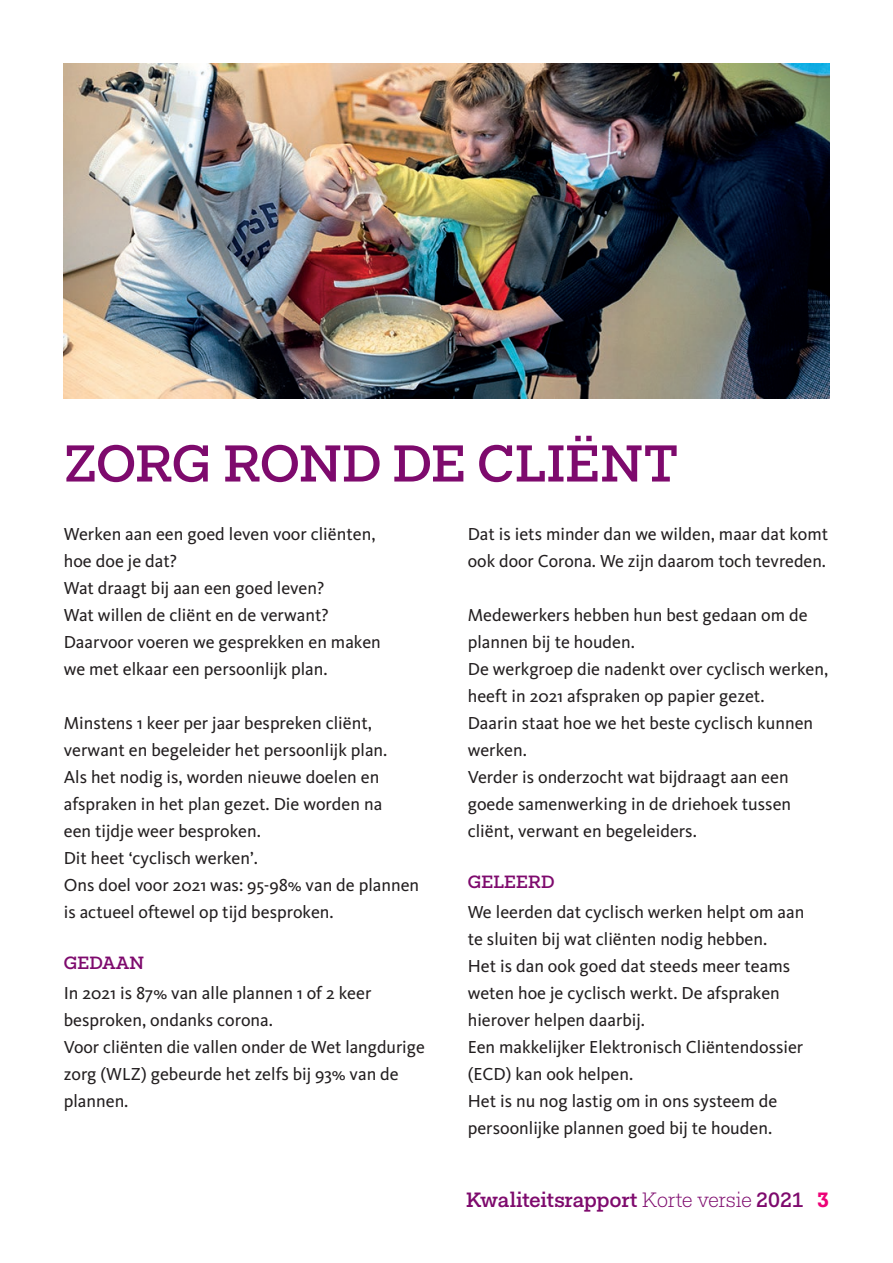
<style>
.page{position:relative;width:893px;height:1263px;background:#fff}
.page>*{position:absolute;margin:0;border:0;box-sizing:border-box;transform-origin:0 0}
.t1{font:500 52.5px "Fakt Slab Pro";letter-spacing:-.005em;color:#7e0a6d}
.t2{font:500 21px "Fakt Slab Pro";color:#7e0a6d}
.t3{font:18px/27px "Kievit";color:#231f20}
.t4{font:500 18px "Fakt Slab Pro";color:#7e0a6d}
.s1{font-weight:300}
.s2{font-weight:700;color:#ed0277}
</style>
<div class="page">
<img style="left:64px;top:64px;width:765px;height:334px">
<h1 class="t1" style="left:64px;top:428px;width:616px">ZORG ROND DE CLIËNT</h1>
<p class="t3" style="left:64px;top:521px;width:319px">Werken aan een goed leven voor cliënten, hoe doe je dat?<br>Wat draagt bij aan een goed leven?<br>Wat willen de cliënt en de verwant?<br>Daarvoor voeren we gesprekken en maken we met elkaar een persoonlijk plan.</p>
<p class="t3" style="left:64px;top:710px;width:357px">Minstens 1 keer per jaar bespreken cliënt, verwant en begeleider het persoonlijk plan.<br>Als het nodig is, worden nieuwe doelen en afspraken in het plan gezet. Die worden na<br>een tijdje weer besproken.<br>Dit heet ‘cyclisch werken’.<br>Ons doel voor 2021 was: 95-98% van de plannen is actueel oftewel op tijd besproken.</p>
<p class="t4" style="left:64px;top:951px;width:82px">GEDAAN</p>
<p class="t3" style="left:64px;top:980px;width:363px">In 2021 is 87% van alle plannen 1 of 2 keer besproken, ondanks corona.<br>Voor cliënten die vallen onder de Wet langdurige zorg (WLZ) gebeurde het zelfs bij 93% van de plannen.</p>
<p class="t3" style="left:468px;top:521px;width:362px">Dat is iets minder dan we wilden, maar dat komt ook door Corona. We zijn daarom toch tevreden.</p>
<p class="t3" style="left:468px;top:602px;width:362px">Medewerkers hebben hun best gedaan om de plannen bij te houden.<br>De werkgroep die nadenkt over cyclisch werken, heeft in 2021 afspraken op papier gezet.<br>Daarin staat hoe we het beste cyclisch kunnen werken.<br>Verder is onderzocht wat bijdraagt aan een goede samenwerking in de driehoek tussen cliënt, verwant en begeleiders.</p>
<p class="t4" style="left:468px;top:870px;width:88px">GELEERD</p>
<p class="t3" style="left:468px;top:899px;width:338px">We leerden dat cyclisch werken helpt om aan te sluiten bij wat cliënten nodig hebben.<br>Het is dan ook goed dat steeds meer teams weten hoe je cyclisch werkt. De afspraken hierover helpen daarbij.<br>Een makkelijker Elektronisch Cliëntendossier (ECD) kan ook helpen.<br>Het is nu nog lastig om in ons systeem de persoonlijke plannen goed bij te houden.</p>
<p class="t2" style="left:466px;top:1186px;width:364px">Kwaliteitsrapport <span class="s1">Korte versie</span> 2021 <span class="s2">3</span></p>
</div>
